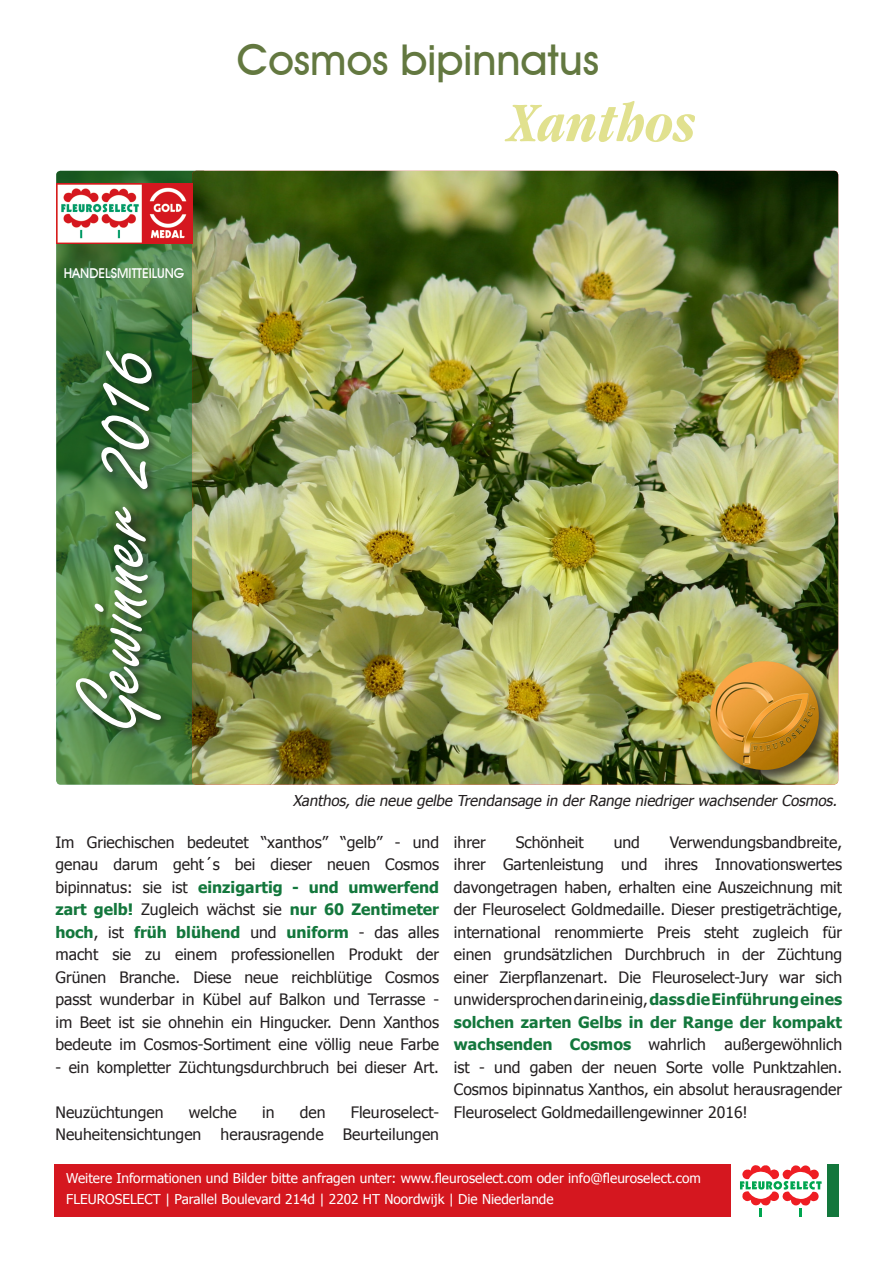
<style>
.page{position:relative;width:893px;height:1263px;background:#fff}
.page>*{position:absolute;margin:0;border:0;box-sizing:border-box;transform-origin:0 0}
.t1{font:98.4px "Freestyle Script";color:#fff}
.t2{font:italic 700 condensed 57.6px "Garamond";color:#e1e18f}
.t3{font:500 42.45px "Avant Garde IT Cby BT";color:#637840}
.t4{font:15.75px/22.5px "Tahoma";color:#231f20;text-align:justify}
.t5{font:italic 15px "Tahoma";color:#231f20}
.t6{font:500 13.65px "Avant Garde IT Cby BT";color:#fff}
.t7{font:13.5px "Tahoma";color:#fff}
.s1{font-weight:700;color:#13773c}
</style>
<div class="page">
<img style="left:56px;top:171px;width:136px;height:613px">
<img style="left:192px;top:171px;width:646px;height:613px">
<div style="left:54px;top:1164px;width:677px;height:52px;background:#d5171f"></div>
<div style="left:827px;top:1164px;width:12px;height:52px;background:#13773c"></div>
<div style="left:708px;top:659px;width:125px;height:125px;background:#231f20;opacity:.75"></div>
<img style="left:710px;top:661px;width:109px;height:109px;border-radius:54px">
<img style="left:56px;top:184px;width:136px;height:59px">
<svg style="left:740px;top:1165px;width:82px;height:51px"></svg>
<div style="left:71px;top:346px;width:100px;height:393px;background:#231f20;opacity:.75"></div>
<p class="t3" style="left:237px;top:34px;width:364px">Cosmos bipinnatus</p>
<p class="t6" style="left:64px;top:264px;width:122px">HANDELSMITTEILUNG</p>
<p class="t1" style="left:57px;top:726px;width:381px;rotate:-88deg">Gewinner 2016</p>
<p class="t2" style="left:509px;top:90px;width:188px">Xanthos</p>
<p class="t5" style="left:293px;top:790px;width:549px">Xanthos, die neue gelbe Trendansage in der Range niedriger wachsender Cosmos.</p>
<p class="t4" style="left:56px;top:830px;width:385px">Im Griechischen bedeutet “xanthos” “gelb” - und genau darum geht´s bei dieser neuen Cosmos bipinnatus: sie ist <span class="s1">einzigartig - und umwerfend zart gelb!</span> Zugleich wächst sie <span class="s1">nur 60 Zentimeter hoch</span>, ist <span class="s1">früh blühend</span> und <span class="s1">uniform</span> - das alles macht sie zu einem professionellen Produkt der Grünen Branche. Diese neue reichblütige Cosmos passt wunderbar in Kübel auf Balkon und Terrasse - im Beet ist sie ohnehin ein Hingucker. Denn Xanthos bedeute im Cosmos-Sortiment eine völlig neue Farbe</p>
<p class="t4" style="left:56px;top:1055px;width:385px">- ein kompletter Züchtungsdurchbruch bei dieser Art.</p>
<p class="t4" style="left:56px;top:1100px;width:110px">Neuzüchtungen</p>
<p class="t4" style="left:189px;top:1100px;width:49px">welche</p>
<p class="t4" style="left:262px;top:1100px;width:14px">in</p>
<p class="t4" style="left:300px;top:1100px;width:27px">den</p>
<p class="t4" style="left:56px;top:1100px;width:385px;text-align:right">Fleuroselect-<br>Neuheitensichtungen herausragende Beurteilungen</p>
<p class="t4" style="left:454px;top:830px;width:390px;text-indent:216px">Verwendungsbandbreite, ihrer Gartenleistung und ihres Innovationswertes davongetragen haben, erhalten eine Auszeichnung mit der Fleuroselect Goldmedaille. Dieser prestigeträchtige, international renommierte Preis steht zugleich für einen grundsätzlichen Durchbruch in der Züchtung einer Zierpflanzenart. Die Fleuroselect-Jury war sich unwidersprochen darin einig, <span class="s1">dass die Einführung eines solchen zarten Gelbs in der Range der kompakt wachsenden Cosmos</span> wahrlich außergewöhnlich ist - und gaben der neuen Sorte volle Punktzahlen.<br>Cosmos bipinnatus Xanthos, ein absolut herausragender</p>
<p class="t4" style="left:454px;top:1100px;width:295px">Fleuroselect Goldmedaillengewinner 2016!</p>
<p class="t4" style="left:454px;top:830px;width:33px">ihrer</p>
<p class="t4" style="left:516px;top:830px;width:70px">Schönheit</p>
<p class="t4" style="left:614px;top:830px;width:28px">und</p>
<p class="t7" style="left:66px;top:1169px;width:636px">Weitere Informationen und Bilder bitte anfragen unter: www.fleuroselect.com oder info@fleuroselect.com</p>
<p class="t7" style="left:66px;top:1190px;width:489px">FLEUROSELECT | Parallel Boulevard 214d | 2202 HT Noordwijk | Die Niederlande</p>
</div>
